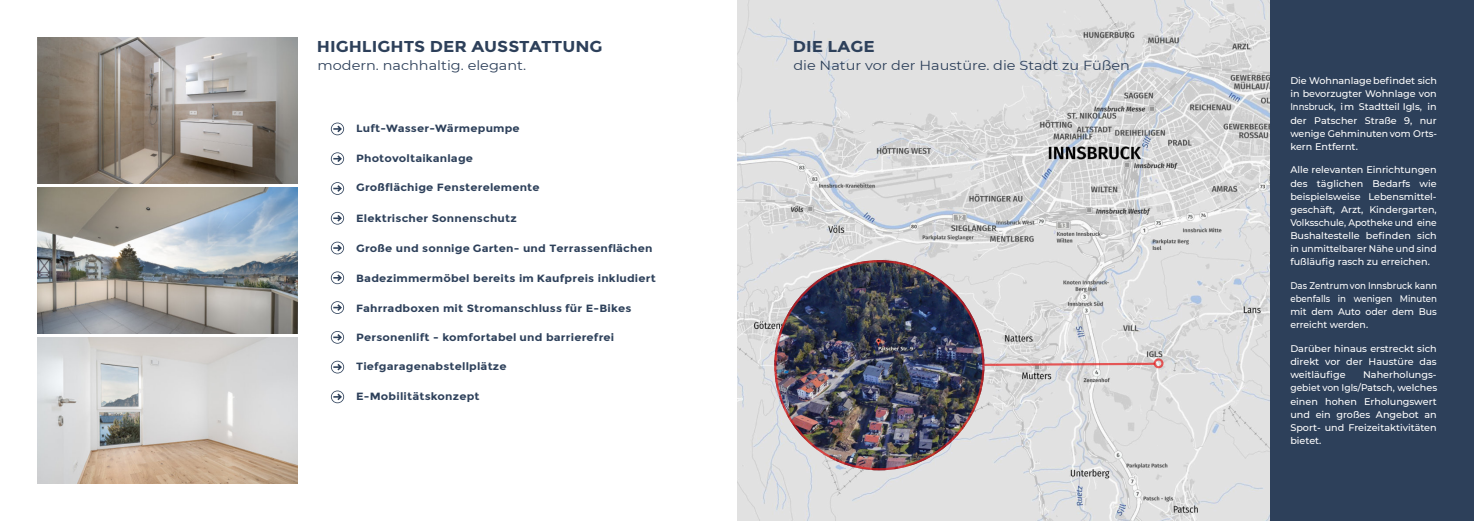
<style>
.page{position:relative;width:1474px;height:521px;background:#fff}
.page>*{position:absolute;margin:0;border:0;box-sizing:border-box;transform-origin:0 0}
.t1{font:700 15.75px "Montserrat";color:#2d405a;scale:1.1 1}
.t2{font:13.12px "Montserrat";color:#2d405a;scale:1.1 1}
.t3{font:700 10.5px "Montserrat";letter-spacing:.015em;color:#2d405a;scale:1.1 1}
.t4{font:500 9.62px "Montserrat";color:#fff}
.t5{font:500 9.62px "Montserrat";color:#fff;scale:.95 1}
.t6{font:500 9.62px "Montserrat";color:#fff;scale:.9 1}
.t7{font:500 9.62px "Montserrat";color:#fff;scale:.88 1}
.t8{font:500 9.62px "Montserrat";color:#fff;scale:.94 1}
</style>
<div class="page">
<img style="left:737px;top:0;width:533px;height:521px">
<img style="left:37px;top:37px;width:261px;height:147px">
<img style="left:37px;top:337px;width:261px;height:147px">
<img style="left:37px;top:187px;width:261px;height:147px">
<svg style="left:331px;top:123px;width:13px;height:12px"></svg>
<svg style="left:331px;top:182px;width:13px;height:13px"></svg>
<svg style="left:331px;top:152px;width:13px;height:13px"></svg>
<svg style="left:331px;top:212px;width:13px;height:13px"></svg>
<svg style="left:331px;top:271px;width:13px;height:13px"></svg>
<svg style="left:331px;top:242px;width:13px;height:12px"></svg>
<svg style="left:331px;top:331px;width:13px;height:13px"></svg>
<svg style="left:331px;top:301px;width:13px;height:13px"></svg>
<svg style="left:331px;top:361px;width:13px;height:12px"></svg>
<svg style="left:331px;top:390px;width:13px;height:13px"></svg>
<div style="left:1270px;top:0;width:203px;height:521px;background:#2d405a"></div>
<img style="left:774px;top:260px;width:210px;height:210px">
<svg style="left:982px;top:358px;width:181px;height:10px;background:#dbb8b9"></svg>
<p class="t1" style="left:317px;top:37px;width:261px">HIGHLIGHTS DER AUSSTATTUNG</p>
<p class="t2" style="left:317px;top:57px;width:191px">modern. nachhaltig. elegant.</p>
<p class="t3" style="left:356px;top:122px;width:150px">Luft-Wasser-Wärmepumpe</p>
<p class="t3" style="left:356px;top:151px;width:108px">Photovoltaikanlage</p>
<p class="t3" style="left:356px;top:181px;width:168px">Großflächige Fensterelemente</p>
<p class="t3" style="left:356px;top:212px;width:147px">Elektrischer Sonnenschutz</p>
<p class="t3" style="left:356px;top:242px;width:271px">Große und sonnige Garten- und Terrassenflächen</p>
<p class="t3" style="left:356px;top:272px;width:274px">Badezimmermöbel bereits im Kaufpreis inkludiert</p>
<p class="t3" style="left:356px;top:301px;width:252px">Fahrradboxen mit Stromanschluss für E-Bikes</p>
<p class="t3" style="left:356px;top:331px;width:236px">Personenlift - komfortabel und barrierefrei</p>
<p class="t3" style="left:356px;top:360px;width:138px">Tiefgaragenabstellplätze</p>
<p class="t3" style="left:356px;top:390px;width:114px">E-Mobilitätskonzept</p>
<p class="t1" style="left:792px;top:37px;width:76px">DIE LAGE</p>
<p class="t2" style="left:793px;top:57px;width:307px">die Natur vor der Haustüre. die Stadt zu Füßen</p>
<p class="t4" style="left:1290px;top:75px;width:148px">Die Wohnanlage befindet sich</p>
<p class="t4" style="left:1290px;top:88px;width:148px">in bevorzugter Wohnlage von</p>
<p class="t7" style="left:1290px;top:101px;width:168px">Innsbruck, im Stadtteil Igls, in</p>
<p class="t4" style="left:1290px;top:114px;width:148px">der Patscher Straße 9, nur</p>
<p class="t4" style="left:1290px;top:127px;width:148px">wenige Gehminuten vom Orts-</p>
<p class="t4" style="left:1290px;top:140px;width:69px">kern Entfernt.</p>
<p class="t4" style="left:1290px;top:164px;width:148px">Alle relevanten Einrichtungen</p>
<p class="t4" style="left:1290px;top:177px;width:148px">des täglichen Bedarfs wie</p>
<p class="t4" style="left:1290px;top:190px;width:148px">beispielsweise Lebensmittel-</p>
<p class="t4" style="left:1290px;top:203px;width:148px">geschäft, Arzt, Kindergarten,</p>
<p class="t8" style="left:1290px;top:217px;width:157px">Volksschule, Apotheke und eine</p>
<p class="t4" style="left:1290px;top:230px;width:148px">Bushaltestelle befinden sich</p>
<p class="t5" style="left:1290px;top:243px;width:156px">in unmittelbarer Nähe und sind</p>
<p class="t4" style="left:1290px;top:256px;width:141px">fußläufig rasch zu erreichen.</p>
<p class="t6" style="left:1290px;top:280px;width:165px">Das Zentrum von Innsbruck kann</p>
<p class="t6" style="left:1290px;top:293px;width:164px">ebenfalls in wenigen Minuten</p>
<p class="t4" style="left:1290px;top:306px;width:148px">mit dem Auto oder dem Bus</p>
<p class="t4" style="left:1290px;top:319px;width:79px">erreicht werden.</p>
<p class="t4" style="left:1290px;top:343px;width:148px">Darüber hinaus erstreckt sich</p>
<p class="t4" style="left:1290px;top:356px;width:148px">direkt vor der Haustüre das</p>
<p class="t4" style="left:1290px;top:369px;width:57px">weitläufige</p>
<p class="t4" style="left:1362px;top:369px;width:75px">Naherholungs-</p>
<p class="t5" style="left:1290px;top:382px;width:156px">gebiet von Igls/Patsch, welches</p>
<p class="t4" style="left:1290px;top:395px;width:148px">einen hohen Erholungswert</p>
<p class="t4" style="left:1290px;top:408px;width:148px">und ein großes Angebot an</p>
<p class="t4" style="left:1290px;top:421px;width:148px">Sport- und Freizeitaktivitäten</p>
<p class="t4" style="left:1290px;top:434px;width:33px">bietet.</p>
</div>
